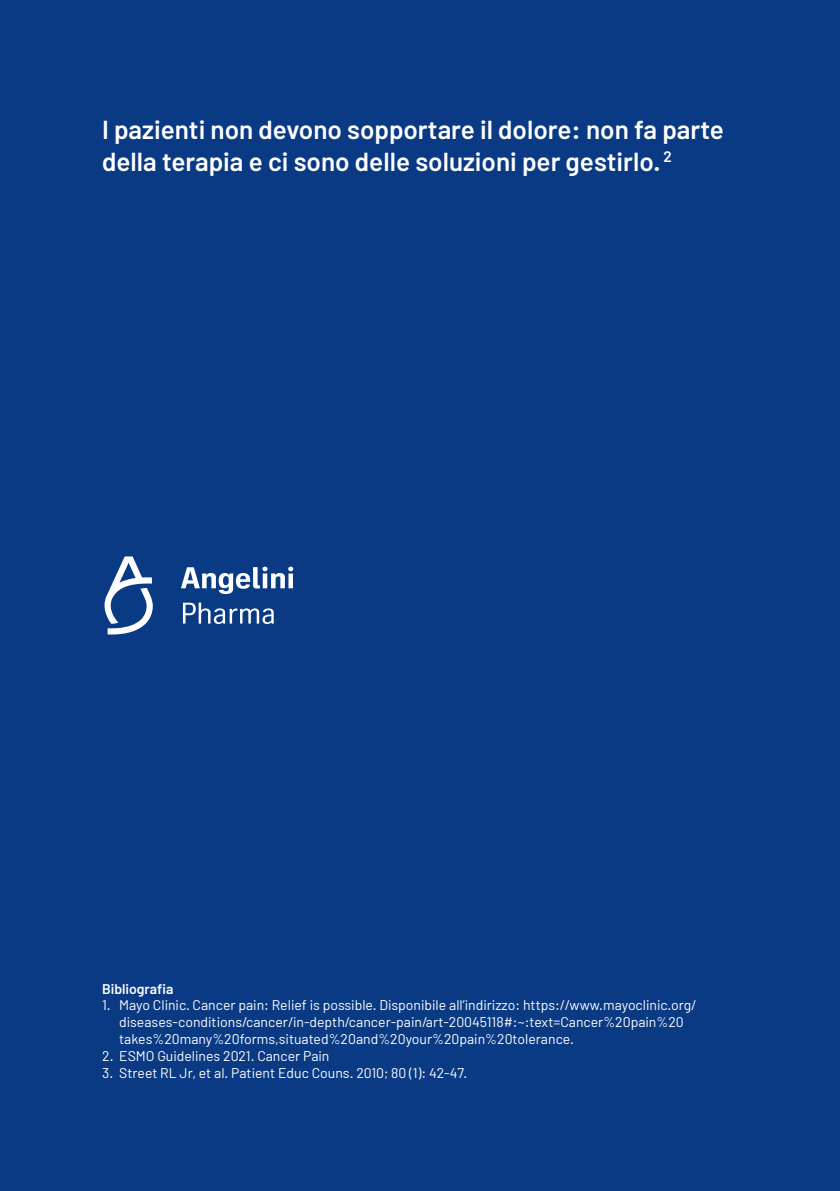
<style>
.page{position:relative;width:840px;height:1191px;background:#fff}
.page>*{position:absolute;margin:0;border:0;box-sizing:border-box;transform-origin:0 0}
.t1{font:600 26px/31.2px "Barlow";color:#fff}
.t2{font:14px/16.8px "Barlow";color:#fff}
.t3{font:600 14px "Barlow";color:#fff}
</style>
<div class="page">
<div style="left:0;top:0;width:839px;height:1191px;background:#0a3a84"></div>
<svg style="left:104px;top:556px;width:49px;height:78px"></svg>
<svg style="left:181px;top:566px;width:112px;height:28px"></svg>
<div style="left:288px;top:573px;width:5px;height:15px;background:#fff"></div>
<svg style="left:183px;top:602px;width:91px;height:22px"></svg>
<h1 class="t1" style="left:102px;top:114px;width:623px">I pazienti non devono sopportare il dolore: non fa parte della terapia e ci sono delle soluzioni per gestirlo. <sup>2</sup></h1>
<p class="t3" style="left:102px;top:979px;width:73px">Bibliografia</p>
<p class="t2" style="left:119px;top:996px;width:578px;text-indent:-17px">1. Mayo Clinic. Cancer pain: Relief is possible. Disponibile all’indirizzo: https://www.mayoclinic.org/ diseases-conditions/cancer/in-depth/cancer-pain/art-20045118#:~:text=Cancer%20pain%20 takes%20many%20forms,situated%20and%20your%20pain%20tolerance.</p>
<p class="t2" style="left:102px;top:1047px;width:229px">2. ESMO Guidelines 2021. Cancer Pain</p>
<p class="t2" style="left:102px;top:1063px;width:366px">3. Street RL Jr, et al. Patient Educ Couns. 2010; 80 (1): 42-47.</p>
</div>
